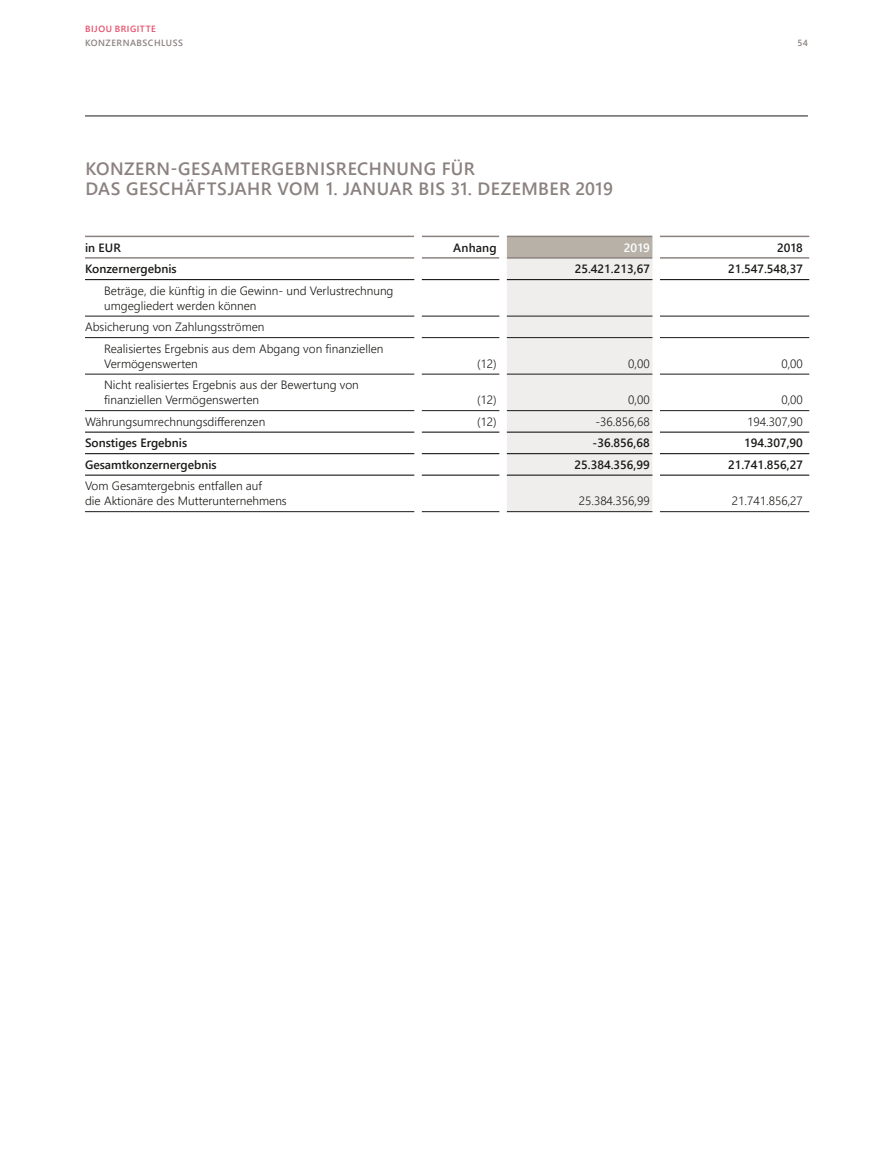
<style>
.page{position:relative;width:893px;height:1170px;background:#fff}
.page>*{position:absolute;margin:0;border:0;box-sizing:border-box;transform-origin:0 0}
.t1{font:17.85px/20.9px "Webly Sleek UI Semibold";letter-spacing:.025em;color:#8b8280}
.t2{font:12px/15px "Webly Sleek UI Semilight";color:#1a1a18}
.t3{font:12px "Webly Sleek UI Semibold";color:#1a1a18}
.t4{font:12px "Webly Sleek UI Semibold";color:#fff}
.t5{font:9px "Webly Sleek UI Semibold";letter-spacing:.055em;color:#8b8280}
.t6{font:9px "Webly Sleek UI Semibold";letter-spacing:.055em;color:#ea4d6a}
</style>
<div class="page">
<div style="left:503px;top:236px;width:153px;height:22px;background:#b8b1a8"></div>
<div style="left:507px;top:258px;width:145px;height:253px;background:#f0eeec"></div>
<hr style="left:85px;top:236px;width:329px;height:1px;background:#8b8280">
<hr style="left:422px;top:236px;width:77px;height:1px;background:#8b8280">
<hr style="left:507px;top:236px;width:145px;height:1px;background:#8b8280">
<hr style="left:660px;top:236px;width:149px;height:1px;background:#8b8280">
<hr style="left:85px;top:257px;width:329px;height:1px;background:#8b8280">
<hr style="left:422px;top:257px;width:77px;height:1px;background:#8b8280">
<hr style="left:507px;top:257px;width:145px;height:1px;background:#8b8280">
<hr style="left:660px;top:257px;width:149px;height:1px;background:#8b8280">
<div style="left:499px;top:236px;width:8px;height:22px;background:#fff"></div>
<div style="left:652px;top:236px;width:8px;height:22px;background:#fff"></div>
<hr style="left:85px;top:279px;width:329px;height:1px;background:#1a1a18">
<hr style="left:422px;top:279px;width:77px;height:1px;background:#1a1a18">
<hr style="left:507px;top:279px;width:145px;height:1px;background:#1a1a18">
<hr style="left:660px;top:279px;width:149px;height:1px;background:#1a1a18">
<hr style="left:85px;top:431px;width:329px;height:1px;background:#1a1a18">
<hr style="left:422px;top:431px;width:77px;height:1px;background:#1a1a18">
<hr style="left:507px;top:431px;width:145px;height:1px;background:#1a1a18">
<hr style="left:660px;top:431px;width:149px;height:1px;background:#1a1a18">
<hr style="left:85px;top:453px;width:329px;height:1px;background:#1a1a18">
<hr style="left:422px;top:453px;width:77px;height:1px;background:#1a1a18">
<hr style="left:507px;top:453px;width:145px;height:1px;background:#1a1a18">
<hr style="left:660px;top:453px;width:149px;height:1px;background:#1a1a18">
<hr style="left:85px;top:474px;width:329px;height:1px;background:#1a1a18">
<hr style="left:422px;top:474px;width:77px;height:1px;background:#1a1a18">
<hr style="left:507px;top:474px;width:145px;height:1px;background:#1a1a18">
<hr style="left:660px;top:474px;width:149px;height:1px;background:#1a1a18">
<hr style="left:85px;top:316px;width:329px;height:1px;background:#1a1a18">
<hr style="left:422px;top:316px;width:77px;height:1px;background:#1a1a18">
<hr style="left:507px;top:316px;width:145px;height:1px;background:#1a1a18">
<hr style="left:660px;top:316px;width:149px;height:1px;background:#1a1a18">
<hr style="left:85px;top:337px;width:329px;height:1px;background:#1a1a18">
<hr style="left:422px;top:337px;width:77px;height:1px;background:#1a1a18">
<hr style="left:507px;top:337px;width:145px;height:1px;background:#1a1a18">
<hr style="left:660px;top:337px;width:149px;height:1px;background:#1a1a18">
<hr style="left:85px;top:374px;width:329px;height:1px;background:#1a1a18">
<hr style="left:422px;top:374px;width:77px;height:1px;background:#1a1a18">
<hr style="left:507px;top:374px;width:145px;height:1px;background:#1a1a18">
<hr style="left:660px;top:374px;width:149px;height:1px;background:#1a1a18">
<hr style="left:85px;top:410px;width:329px;height:1px;background:#1a1a18">
<hr style="left:422px;top:410px;width:77px;height:1px;background:#1a1a18">
<hr style="left:507px;top:410px;width:145px;height:1px;background:#1a1a18">
<hr style="left:660px;top:410px;width:149px;height:1px;background:#1a1a18">
<hr style="left:85px;top:511px;width:329px;height:1px;background:#1a1a18">
<hr style="left:422px;top:511px;width:77px;height:1px;background:#1a1a18">
<hr style="left:507px;top:511px;width:145px;height:1px;background:#1a1a18">
<hr style="left:660px;top:511px;width:149px;height:1px;background:#1a1a18">
<hr style="left:85px;top:115px;width:723px;height:1px;background:#1a1a18">
<p class="t6" style="left:85px;top:22px;width:72px">BIJOU BRIGITTE</p>
<p class="t5" style="left:85px;top:36px;width:99px">KONZERNABSCHLUSS</p>
<p class="t5" style="left:797px;top:36px;width:12px">54</p>
<h1 class="t1" style="left:85px;top:157px;width:529px">KONZERN-GESAMTERGEBNISRECHNUNG FÜR<br>DAS GESCHÄFTSJAHR VOM 1. JANUAR BIS 31. DEZEMBER 2019</h1>
<p class="t3" style="left:85px;top:238px;width:37px">in EUR</p>
<p class="t3" style="left:453px;top:238px;width:45px">Anhang</p>
<p class="t4" style="left:624px;top:238px;width:27px">2019</p>
<p class="t3" style="left:777px;top:238px;width:27px">2018</p>
<p class="t3" style="left:85px;top:260px;width:93px">Konzernergebnis</p>
<p class="t3" style="left:575px;top:260px;width:77px">25.421.213,67</p>
<p class="t3" style="left:728px;top:260px;width:76px">21.547.548,37</p>
<p class="t2" style="left:104px;top:282px;width:291px">Beträge, die künftig in die Gewinn- und Verlustrechnung umgegliedert werden können</p>
<p class="t2" style="left:104px;top:316px;width:281px;line-height:21.5px;text-indent:-19px">Absicherung von Zahlungsströmen<br>Realisiertes Ergebnis aus dem Abgang von finanziellen</p>
<p class="t2" style="left:104px;top:355px;width:95px">Vermögenswerten</p>
<p class="t2" style="left:477px;top:355px;width:21px">(12)</p>
<p class="t2" style="left:628px;top:355px;width:23px">0,00</p>
<p class="t2" style="left:781px;top:355px;width:23px">0,00</p>
<p class="t2" style="left:104px;top:377px;width:256px">Nicht realisiertes Ergebnis aus der Bewertung von finanziellen Vermögenswerten</p>
<p class="t2" style="left:477px;top:392px;width:21px">(12)</p>
<p class="t2" style="left:628px;top:392px;width:23px">0,00</p>
<p class="t2" style="left:781px;top:392px;width:23px">0,00</p>
<p class="t2" style="left:85px;top:413px;width:182px">Währungsumrechnungsdifferenzen</p>
<p class="t2" style="left:477px;top:413px;width:21px">(12)</p>
<p class="t2" style="left:595px;top:413px;width:56px">-36.856,68</p>
<p class="t2" style="left:747px;top:413px;width:57px">194.307,90</p>
<p class="t3" style="left:85px;top:434px;width:104px">Sonstiges Ergebnis</p>
<p class="t3" style="left:593px;top:434px;width:59px">-36.856,68</p>
<p class="t3" style="left:744px;top:434px;width:60px">194.307,90</p>
<p class="t3" style="left:85px;top:455px;width:133px">Gesamtkonzernergebnis</p>
<p class="t3" style="left:574px;top:455px;width:77px">25.384.356,99</p>
<p class="t3" style="left:728px;top:455px;width:76px">21.741.856,27</p>
<p class="t2" style="left:85px;top:478px;width:203px">Vom Gesamtergebnis entfallen auf<br>die Aktionäre des Mutterunternehmens</p>
<p class="t2" style="left:579px;top:493px;width:73px">25.384.356,99</p>
<p class="t2" style="left:732px;top:493px;width:73px">21.741.856,27</p>
</div>
